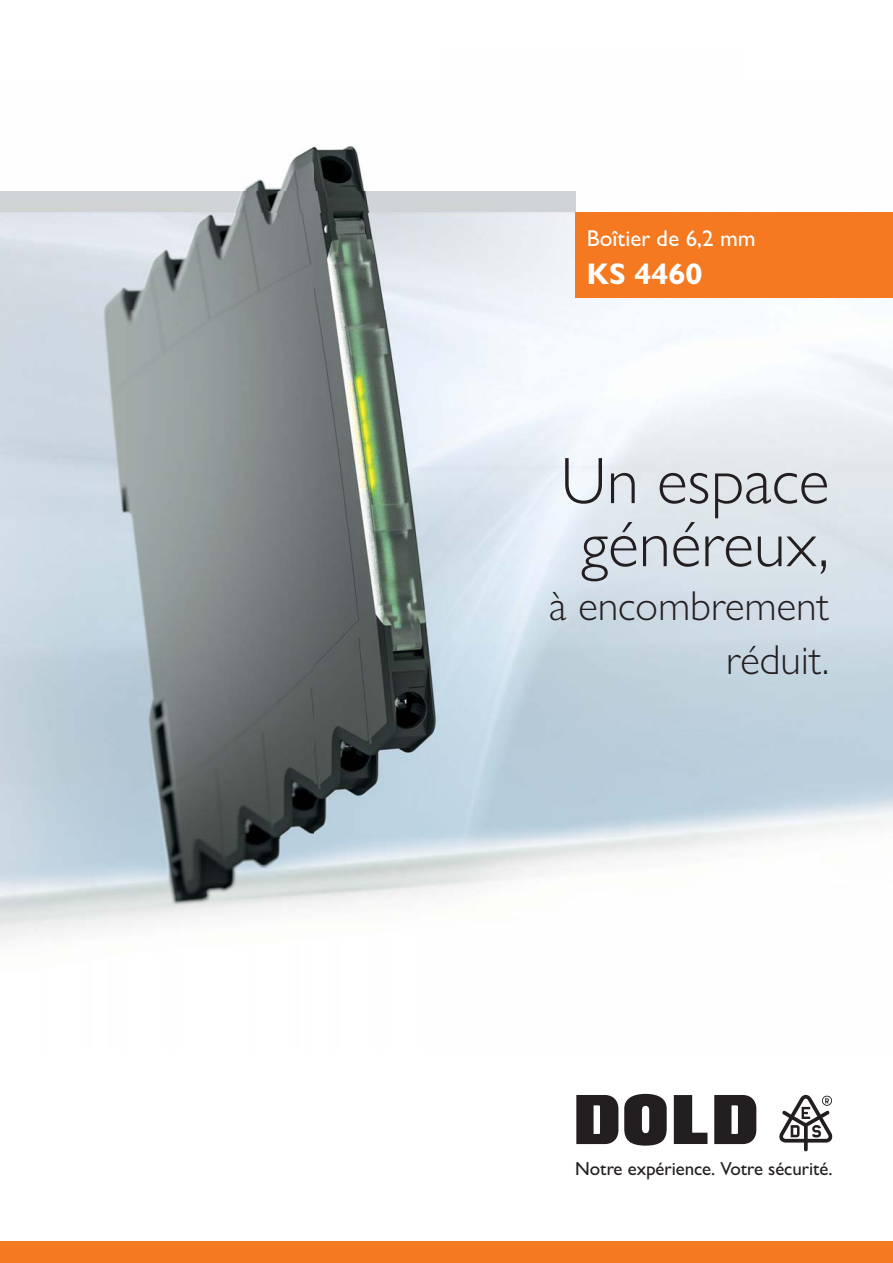
<style>
.page{position:relative;width:893px;height:1263px;background:#fff}
.page>*{position:absolute;margin:0;border:0;box-sizing:border-box;transform-origin:0 0}
.t1{font:300 66px/63px "Gill Sans Nova";color:#231f20;text-align:center}
.t2{font:300 42px/54px "Gill Sans Nova";color:#231f20;text-align:right}
.t3{font:700 30px "Gill Sans Nova";color:#fff}
.t4{font:500 22.95px "Gill Sans Nova";color:#fff}
.t5{font:500 18.9px "Gill Sans Nova";letter-spacing:-.005em;color:#231f20}
</style>
<div class="page">
<svg style="left:674px;top:1095px;width:33px;height:49px"></svg>
<svg style="left:624px;top:1094px;width:43px;height:52px"></svg>
<svg style="left:714px;top:1095px;width:42px;height:49px;background:#3e3b3c"></svg>
<svg style="left:576px;top:1095px;width:42px;height:49px;background:#3f3b3c"></svg>
<svg style="left:779px;top:1095px;width:53px;height:56px"></svg>
<div style="left:0;top:1242px;width:893px;height:21px;background:#f47920"></div>
<img style="left:0;top:146px;width:315px;height:693px">
<img style="left:315px;top:145px;width:315px;height:694px">
<img style="left:630px;top:212px;width:263px;height:644px">
<img style="left:0;top:839px;width:631px;height:101px">
<img style="left:0;top:191px;width:575px;height:22px">
<div style="left:575px;top:213px;width:318px;height:85px;background:#f47920"></div>
<p class="t4" style="left:587px;top:231px;width:170px">Boîtier de 6,2 mm</p>
<h3 class="t3" style="left:587px;top:264px;width:117px">KS 4460</h3>
<h1 class="t1" style="left:560px;top:457px;width:270px">Un espace généreux,</h1>
<h2 class="t2" style="left:549px;top:584px;width:281px">à encombrement réduit.</h2>
<p class="t5" style="left:575px;top:1162px;width:259px">Notre expérience. Votre sécurité.</p>
</div>
